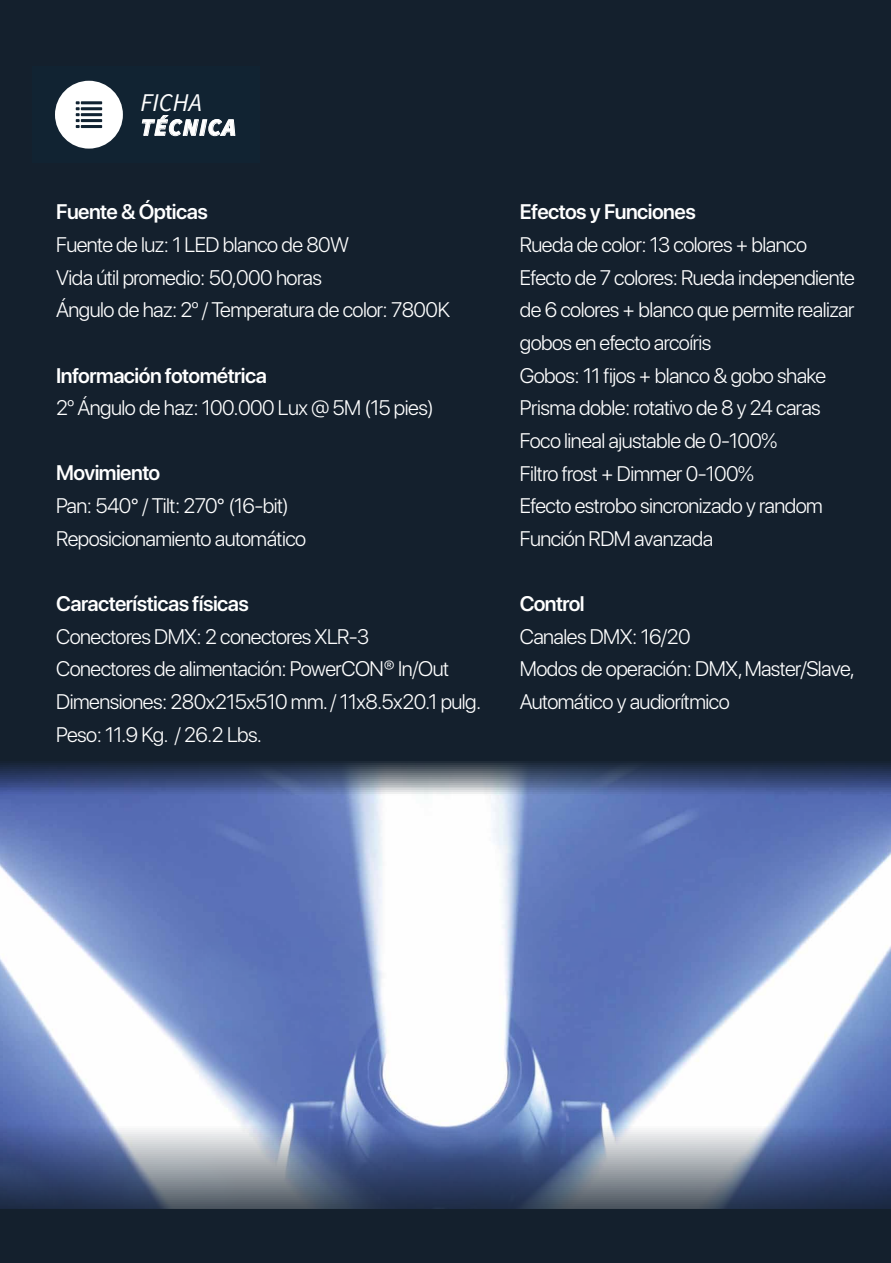
<style>
.page{position:relative;width:891px;height:1263px;background:#fff}
.page>*{position:absolute;margin:0;border:0;box-sizing:border-box;transform-origin:0 0}
.t1{font:italic 25.5px "Source Sans Pro";color:#fff}
.t2{font:italic 900 24px "Source Sans Pro";letter-spacing:.035em;color:#fff}
.t3{font:300 21px/32.7px "SF Pro Display";letter-spacing:-.025em;color:#fff}
.t4{font:600 21px "SF Pro Display";letter-spacing:-.025em;color:#fff}
</style>
<div class="page">
<div style="left:0;top:0;width:890px;height:1263px;background:#14202d"></div>
<img style="left:0;top:761px;width:890px;height:447px">
<div style="left:32px;top:66px;width:227px;height:97px;background:#112332"></div>
<div style="left:55px;top:81px;width:68px;height:68px;background:#fff;border-radius:50%"></div>
<svg style="left:76px;top:101px;width:4px;height:27px"></svg>
<hr style="left:81px;top:125px;width:21px;height:3px;background:#112332">
<hr style="left:81px;top:119px;width:21px;height:3px;background:#112332">
<hr style="left:81px;top:113px;width:21px;height:3px;background:#112332">
<hr style="left:81px;top:107px;width:21px;height:3px;background:#112332">
<hr style="left:81px;top:101px;width:21px;height:3px;background:#112332">
<svg style="left:142px;top:115px;width:93px;height:21px"></svg>
<p class="t1" style="left:140px;top:87px;width:63px">FICHA</p>
<p class="t2" style="left:140px;top:112px;width:97px">TÉCNICA</p>
<p class="t4" style="left:56px;top:200px;width:153px">Fuente &amp; Ópticas</p>
<p class="t3" style="left:56px;top:228px;width:395px">Fuente de luz: 1 LED blanco de 80W<br>Vida útil promedio: 50,000 horas<br>Ángulo de haz: 2o / Temperatura de color: 7800K</p>
<p class="t4" style="left:56px;top:363px;width:212px">Información fotométrica</p>
<p class="t3" style="left:56px;top:392px;width:379px">2o Ángulo de haz: 100.000 Lux @ 5M (15 pies)</p>
<p class="t4" style="left:56px;top:461px;width:106px">Movimiento</p>
<p class="t3" style="left:56px;top:489px;width:251px">Pan: 540° / Tilt: 270° (16-bit)<br>Reposicionamiento automático</p>
<p class="t4" style="left:56px;top:591px;width:194px">Características físicas</p>
<p class="t3" style="left:56px;top:620px;width:426px">Conectores DMX: 2 conectores XLR-3<br>Conectores de alimentación: PowerCON® In/Out Dimensiones: 280x215x510 mm. / 11x8.5x20.1 pulg.<br>Peso: 11.9 Kg. / 26.2 Lbs.</p>
<p class="t4" style="left:519px;top:200px;width:177px">Efectos y Funciones</p>
<p class="t3" style="left:519px;top:228px;width:336px">Rueda de color: 13 colores + blanco Efecto de 7 colores: Rueda independiente de 6 colores + blanco que permite realizar gobos en efecto arcoíris<br>Gobos: 11 fijos + blanco &amp; gobo shake Prisma doble: rotativo de 8 y 24 caras Foco lineal ajustable de 0-100%<br>Filtro frost + Dimmer 0-100%<br>Efecto estrobo sincronizado y random Función RDM avanzada</p>
<p class="t4" style="left:519px;top:591px;width:66px">Control</p>
<p class="t3" style="left:519px;top:620px;width:337px">Canales DMX: 16/20<br>Modos de operación: DMX, Master/Slave,<br>Automático y audiorítmico</p>
</div>
